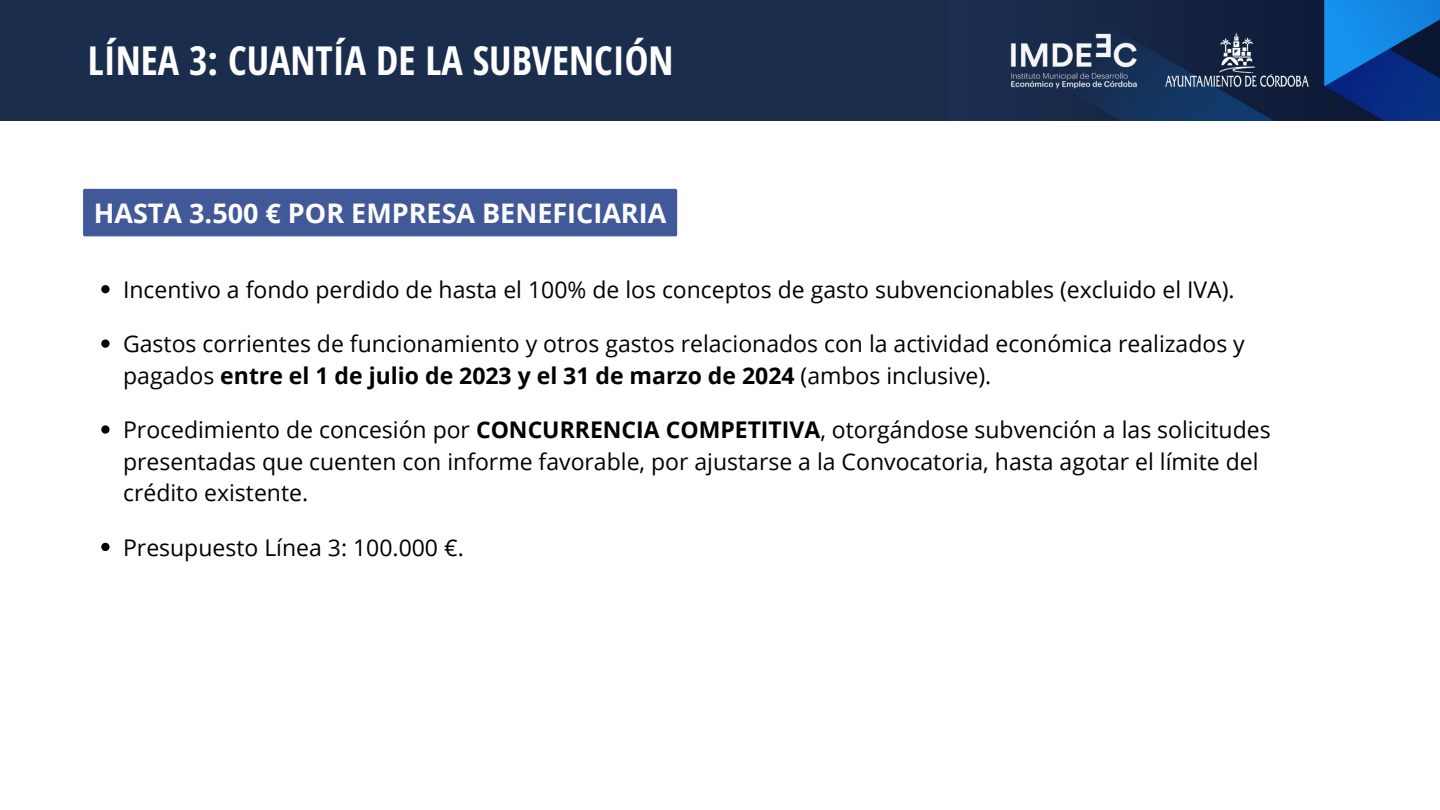
<style>
.page{position:relative;width:1440px;height:810px;background:#fff}
.page>*{position:absolute;margin:0;border:0;box-sizing:border-box;transform-origin:0 0}
.t1{font:700 40px "Open Sans Hebrew Condensed";color:#fff}
.t2{font:700 27px "Open Sans";color:#fff}
.t3{font:23px/31.5px "Open Sans";color:#000}
.s1{font-weight:700}
</style>
<div class="page">
<img style="left:948px;top:0;width:492px;height:121px">
<div style="left:0;top:0;width:948px;height:122px;background:#1a2d4d"></div>
<img style="left:1010px;top:33px;width:127px;height:56px">
<img style="left:1166px;top:33px;width:143px;height:54px">
<svg style="left:101px;top:425px;width:9px;height:9px"></svg>
<svg style="left:101px;top:285px;width:9px;height:8px"></svg>
<svg style="left:101px;top:339px;width:9px;height:9px"></svg>
<div style="left:83px;top:189px;width:594px;height:47px;background:#415998"></div>
<svg style="left:101px;top:543px;width:9px;height:8px"></svg>
<h1 class="t1" style="left:88px;top:32px;width:587px">LÍNEA 3: CUANTÍA DE LA SUBVENCIÓN</h1>
<p class="t2" style="left:94px;top:194px;width:574px">HASTA 3.500 € POR EMPRESA BENEFICIARIA</p>
<p class="t3" style="left:123px;top:273px;width:1113px">Incentivo a fondo perdido de hasta el 100% de los conceptos de gasto subvencionables (excluido el IVA).</p>
<p class="t3" style="left:123px;top:328px;width:1123px">Gastos corrientes de funcionamiento y otros gastos relacionados con la actividad económica realizados y pagados <span class="s1">entre el 1 de julio de 2023 y el 31 de marzo de 2024</span> (ambos inclusive).</p>
<p class="t3" style="left:123px;top:413px;width:1149px">Procedimiento de concesión por <span class="s1">CONCURRENCIA COMPETITIVA</span>, otorgándose subvención a las solicitudes presentadas que cuenten con informe favorable, por ajustarse a la Convocatoria, hasta agotar el límite del crédito existente.</p>
<p class="t3" style="left:123px;top:531px;width:342px">Presupuesto Línea 3: 100.000 €.</p>
</div>
